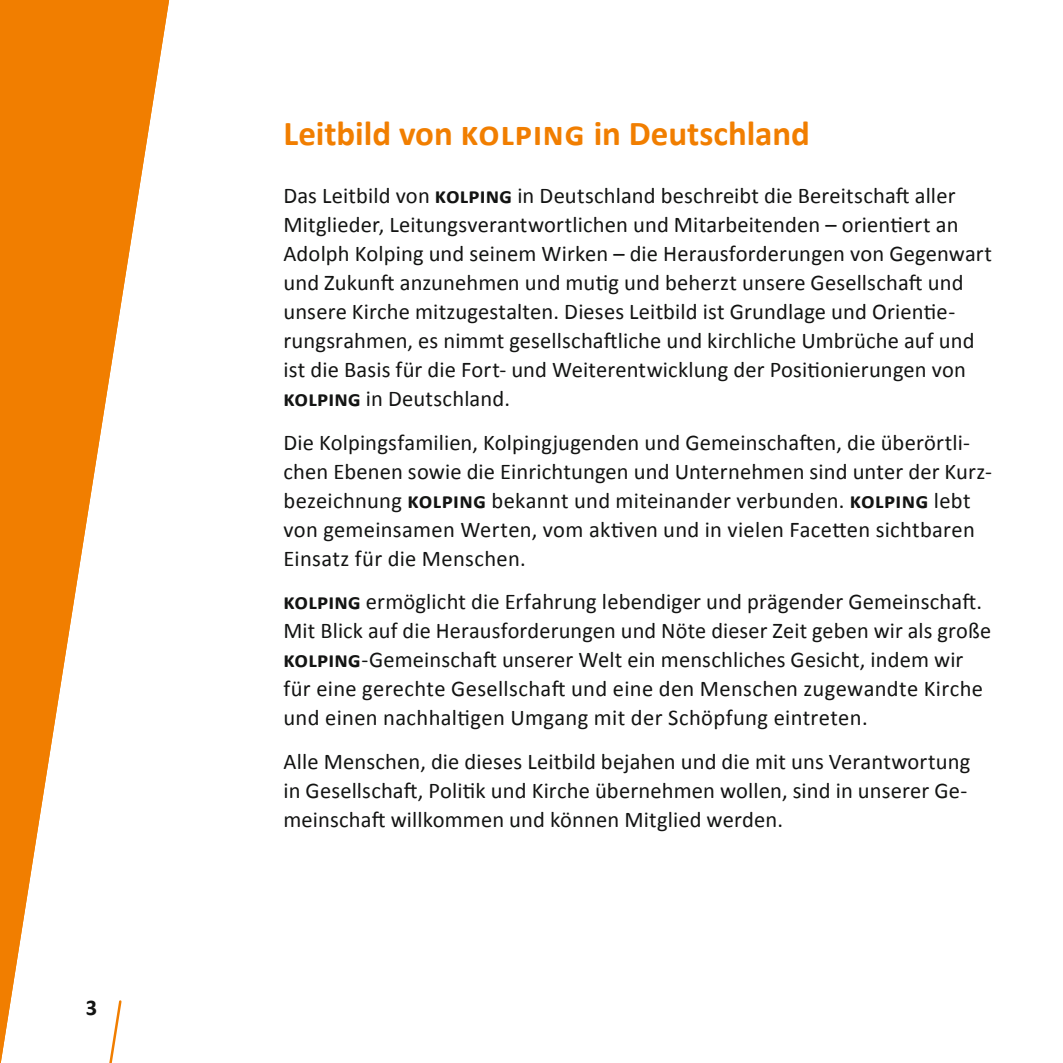
<style>
.page{position:relative;width:1063px;height:1063px;background:#fff}
.page>*{position:absolute;margin:0;border:0;box-sizing:border-box;transform-origin:0 0}
.GuL_Headline{font:700 35px "Calibri";color:#f17e00}
.GuL_Fließtext{font:22.5px/29px "Calibri";letter-spacing:.01em;color:#131413}
.t1{font:700 22.5px "Calibri";color:#131413}
.s1{font-weight:700}
</style>
<div class="page">
<svg style="left:0;top:0;width:169px;height:1063px;fill:#f17e00"></svg>
<p class="t1" style="left:86px;top:992px;width:13px">3</p>
<p class="GuL_Headline" style="left:283px;top:109px;width:528px">Leitbild von kolping in Deutschland</p>
<p class="GuL_Fließtext" style="left:283px;top:180px;width:710px">Das Leitbild von <span class="s1">kolping</span> in Deutschland beschreibt die Bereitschaft aller Mitglieder, Leitungsverantwortlichen und Mitarbeitenden – orientiert an Adolph Kolping und seinem Wirken – die Herausforderungen von Gegenwart und Zukunft anzunehmen und mutig und beherzt unsere Gesellschaft und unsere Kirche mitzugestalten. Dieses Leitbild ist Grundlage und Orientie&shy;rungsrahmen, es nimmt gesellschaftliche und kirchliche Umbrüche auf und ist die Basis für die Fort- und Weiterentwicklung der Positionierungen von <span class="s1">kolping</span> in Deutschland.</p>
<p class="GuL_Fließtext" style="left:283px;top:427px;width:710px">Die Kolpingsfamilien, Kolpingjugenden und Gemeinschaften, die überörtli&shy;chen Ebenen sowie die Einrichtungen und Unternehmen sind unter der Kurz&shy;bezeichnung <span class="s1">kolping</span> bekannt und miteinander verbunden. <span class="s1">kolping</span> lebt von gemeinsamen Werten, vom aktiven und in vielen Facetten sichtbaren Einsatz für die Menschen.</p>
<p class="GuL_Fließtext" style="left:283px;top:586px;width:709px"><span class="s1">kolping</span> ermöglicht die Erfahrung lebendiger und prägender Gemeinschaft.<br>Mit Blick auf die Herausforderungen und Nöte dieser Zeit geben wir als große <span class="s1">kolping</span>-Gemeinschaft unserer Welt ein menschliches Gesicht, indem wir für eine gerechte Gesellschaft und eine den Menschen zugewandte Kirche und einen nachhaltigen Umgang mit der Schöpfung eintreten.</p>
<p class="GuL_Fließtext" style="left:283px;top:746px;width:689px">Alle Menschen, die dieses Leitbild bejahen und die mit uns Verantwortung in Gesellschaft, Politik und Kirche übernehmen wollen, sind in unserer Ge&shy;meinschaft willkommen und können Mitglied werden.</p>
</div>
